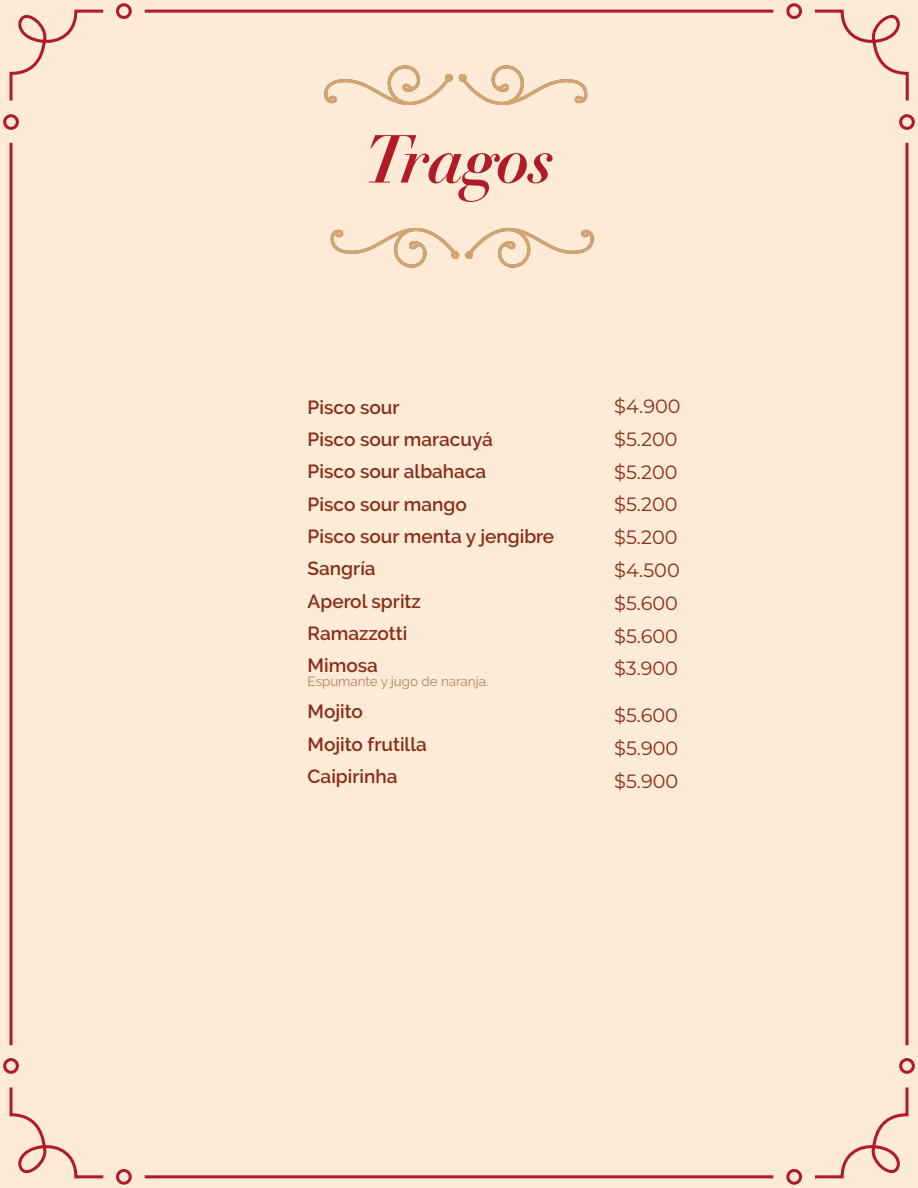
<style>
.page{position:relative;width:918px;height:1188px;background:#fff}
.page>*{position:absolute;margin:0;border:0;box-sizing:border-box;transform-origin:0 0}
.t1{font:italic 700 66.6px "Didot LT Pro";letter-spacing:-.015em;color:#b11b28}
.t2{font:19.2px/32.8px "Montserrat";color:#8a2c1a}
.t3{font:600 19.05px/32.4px "Raleway";color:#8a2c1a}
.t4{font:13.35px "Raleway";color:#ba7d65}
</style>
<div class="page">
<div style="left:2px;top:0;width:914px;height:1188px;background:#fdebd7"></div>
<div style="left:308px;top:16px;width:302px;height:116px;background:#fdebd7"></div>
<div style="left:308px;top:201px;width:302px;height:116px;background:#fdebd7"></div>
<h1 class="t1" style="left:363px;top:117px;width:193px">Tragos</h1>
<p class="t3" style="left:308px;top:391px;width:248px">Pisco sour<br>Pisco sour maracuyá<br>Pisco sour albahaca<br>Pisco sour mango<br>Pisco sour menta y jengibre<br>Sangría<br>Aperol spritz<br>Ramazzotti<br>Mimosa</p>
<p class="t4" style="left:308px;top:673px;width:182px">Espumante y jugo de naranja.</p>
<p class="t3" style="left:308px;top:695px;width:121px">Mojito<br>Mojito frutilla<br>Caipirinha</p>
<p class="t2" style="left:614px;top:389px;width:68px">$4.900 $5.200 $5.200 $5.200 $5.200 $4.500 $5.600 $5.600 $3.900</p>
<p class="t2" style="left:614px;top:698px;width:65px;text-align:justify">$5.600 $5.900 $5.900</p>
</div>
